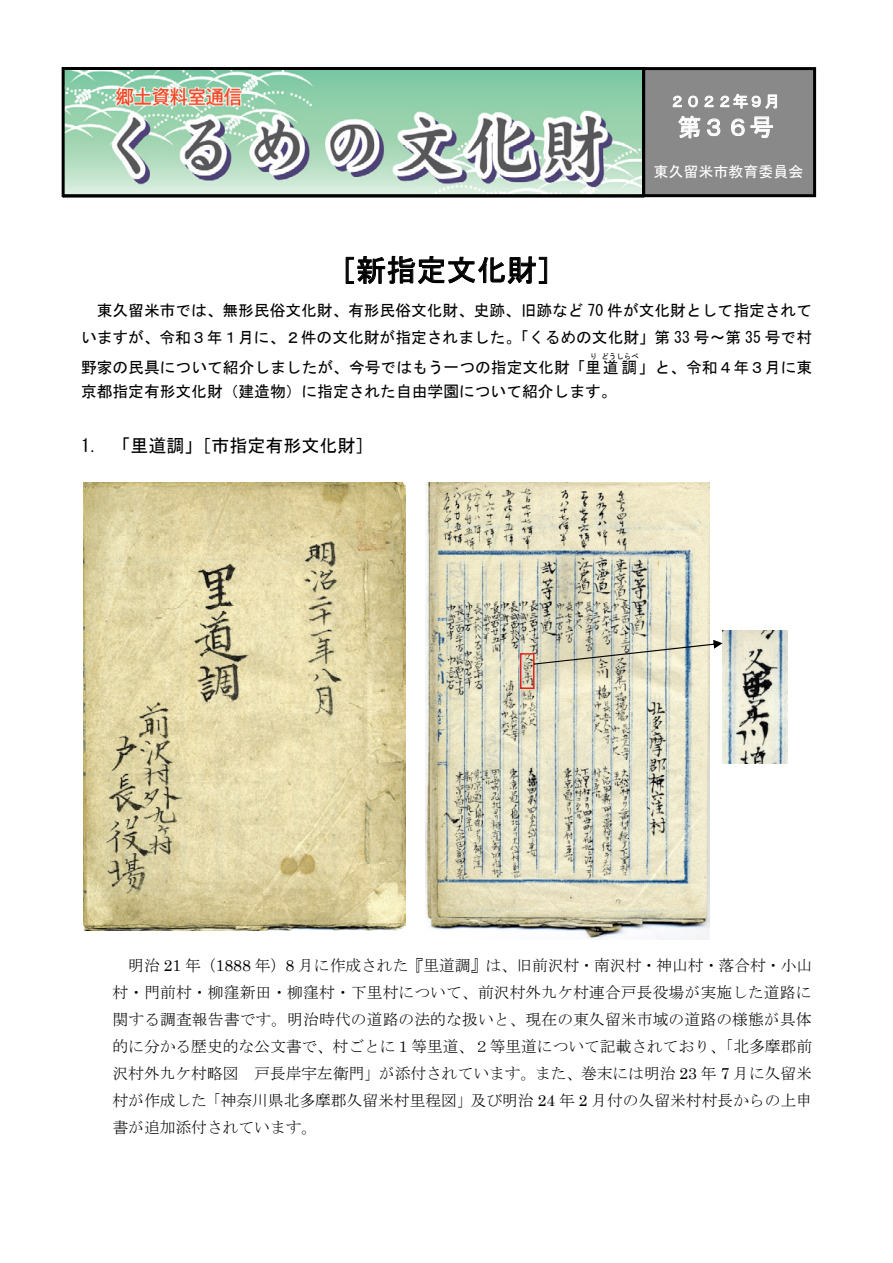
<style>
.page{position:relative;width:893px;height:1263px;background:#fff}
.page>*{position:absolute;margin:0;border:0;box-sizing:border-box;transform-origin:0 0}
.t1{font:30px "MS Gothic";letter-spacing:.005em;color:#000}
.t2{font:24px "MS Gothic";color:#fff}
.t3{font:18px "MS Gothic";color:#000}
.t4{font:15.75px/27px "MS Mincho";color:#000;text-align:justify}
.t5{font:15.75px/27px "MS Gothic";color:#000;text-align:right}
.t6{font:15.75px "MS Gothic";letter-spacing:.005em;color:#fff}
.t7{font:15px "MS Gothic";color:#fff}
.t8{font:7.5px "MS Gothic";letter-spacing:.005em;color:#000}
.s1{font-family:"Century"}
</style>
<div class="page">
<img style="left:66px;top:71px;width:575px;height:122px">
<svg style="left:346px;top:256px;width:201px;height:28px"></svg>
<img style="left:84px;top:482px;width:321px;height:448px">
<img style="left:425px;top:482px;width:284px;height:458px">
<img style="left:723px;top:631px;width:65px;height:132px">
<div style="left:520px;top:653px;width:14px;height:36px;border:2px solid #e72119"></div>
<svg style="left:534px;top:640px;width:188px;height:25px;background:#cccbb7"></svg>
<div style="left:644px;top:69px;width:171px;height:127px;background:#898989"></div>
<div style="left:642px;top:67px;width:174px;height:130px;border:3px solid #000"></div>
<svg style="left:673px;top:96px;width:9px;height:11px"></svg>
<svg style="left:688px;top:96px;width:10px;height:11px"></svg>
<svg style="left:705px;top:96px;width:8px;height:11px"></svg>
<svg style="left:720px;top:94px;width:57px;height:15px"></svg>
<svg style="left:678px;top:116px;width:22px;height:22px"></svg>
<svg style="left:707px;top:118px;width:13px;height:18px"></svg>
<svg style="left:731px;top:116px;width:42px;height:22px"></svg>
<div style="left:62px;top:67px;width:583px;height:130px;border:3px solid #000"></div>
<p class="t6" style="left:669px;top:93px;width:112px">２０２２年９月</p>
<h2 class="t2" style="left:678px;top:115px;width:98px">第３６号</h2>
<p class="t7" style="left:653px;top:165px;width:152px">東久留米市教育委員会</p>
<h1 class="t1" style="left:326px;top:255px;width:242px">［新指定文化財］</h1>
<p class="t5" style="left:81px;top:297px;width:732px">東久留米市では、無形民俗文化財、有形民俗文化財、史跡、旧跡など 70 件が文化財として指定されていますが、令和３年１月に、２件の文化財が指定されました。「くるめの文化財」第 33 号～第 35 号で村</p>
<p class="t5" style="left:81px;top:353px;width:733px">野家の民具について紹介しましたが、今号ではもう一つの指定文化財「里道調」と、令和４年３月に東</p>
<p class="t8" style="left:590px;top:353px;width:9px">り</p>
<p class="t8" style="left:601px;top:353px;width:39px">どうしらべ</p>
<p class="t5" style="left:81px;top:378px;width:537px">京都指定有形文化財（建造物）に指定された自由学園について紹介します。</p>
<p class="t3" style="left:81px;top:436px;width:294px">1. 「里道調」［市指定有形文化財］</p>
<p class="t4" style="left:113px;top:952px;width:701px;text-indent:16px">明治 <span class="s1">21</span> 年（<span class="s1">1888</span> 年）<span class="s1">8</span> 月に作成された『里道調』は、旧前沢村・南沢村・神山村・落合村・小山村・門前村・柳窪新田・柳窪村・下里村について、前沢村外九ケ村連合戸長役場が実施した道路に関する調査報告書です。明治時代の道路の法的な扱いと、現在の東久留米市域の道路の様態が具体的に分かる歴史的な公文書で、村ごとに１等里道、２等里道について記載されており、「北多摩郡前沢村外九ケ村略図 戸長岸宇左衛門」が添付されています。また、巻末には明治 <span class="s1">23</span> 年 <span class="s1">7</span> 月に久留米村が作成した「神奈川県北多摩郡久留米村里程図」及び明治 <span class="s1">24</span> 年 <span class="s1">2</span> 月付の久留米村村長からの上申書が追加添付されています。</p>
</div>
